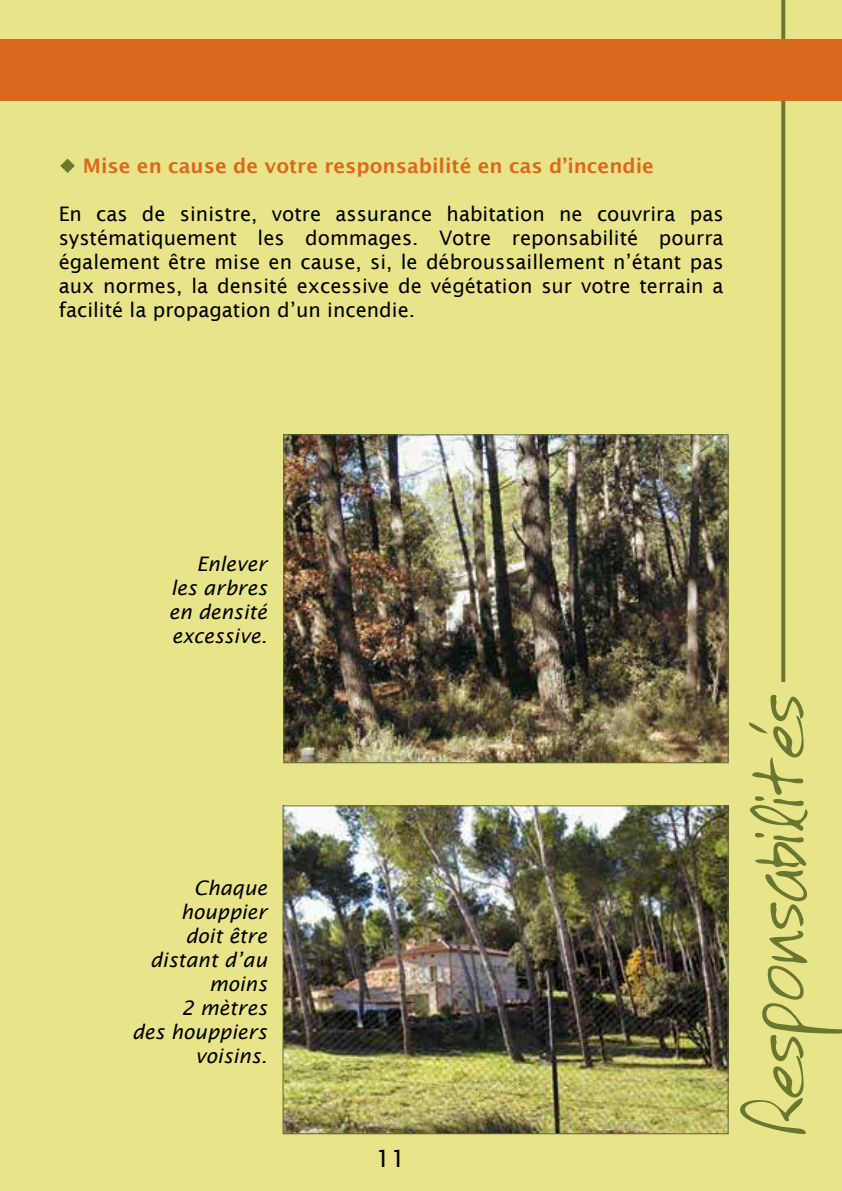
<style>
.page{position:relative;width:842px;height:1191px;background:#e8e489}
.page>*{position:absolute;margin:0;border:0;box-sizing:border-box;transform-origin:0 0}
.t1{font:72px "Victors Hand";color:#697731}
.t2{font:24px "Lucida Sans";color:#000}
.t3{font:20px/24px "Lucida Sans";color:#000;text-align:justify}
.t4{font:italic 20px/24px "Lucida Sans";color:#000;text-align:justify}
.t5{font:600 20px "Lucida Sans";color:#da691e}
</style>
<div class="page">
<svg style="left:781px;top:0;width:4px;height:682px;background:#727e37"></svg>
<div style="left:0;top:40px;width:842px;height:61px;background:#da691e"></div>
<img style="left:285px;top:436px;width:442px;height:325px">
<div style="left:283px;top:434px;width:446px;height:329px;border:1px solid #606c31"></div>
<img style="left:285px;top:807px;width:442px;height:325px">
<div style="left:283px;top:805px;width:446px;height:329px;border:1px solid #606c31"></div>
<p class="t5" style="left:83px;top:158px;width:573px">Mise en cause de votre responsabilité en cas d’incendie</p>
<p class="t3" style="left:59px;top:204px;width:666px">En cas de sinistre, votre assurance habitation ne couvrira pas systématiquement les dommages. Votre reponsabilité pourra également être mise en cause, si, le débroussaillement n’étant pas aux normes, la densité excessive de végétation sur votre terrain a facilité la propagation d’un incendie.</p>
<p class="t4" style="left:169px;top:553px;width:100px;text-indent:28px">Enlever les arbres en densité excessive.</p>
<p class="t4" style="left:132px;top:877px;width:137px;text-align:right">Chaque houppier<br>doit être distant d’au moins<br>2 mètres<br>des houppiers voisins.</p>
<p class="t2" style="left:376px;top:1148px;width:32px">11</p>
<h1 class="t1" style="left:737px;top:1139px;width:446px;rotate:-90deg">Responsabilités</h1>
</div>
